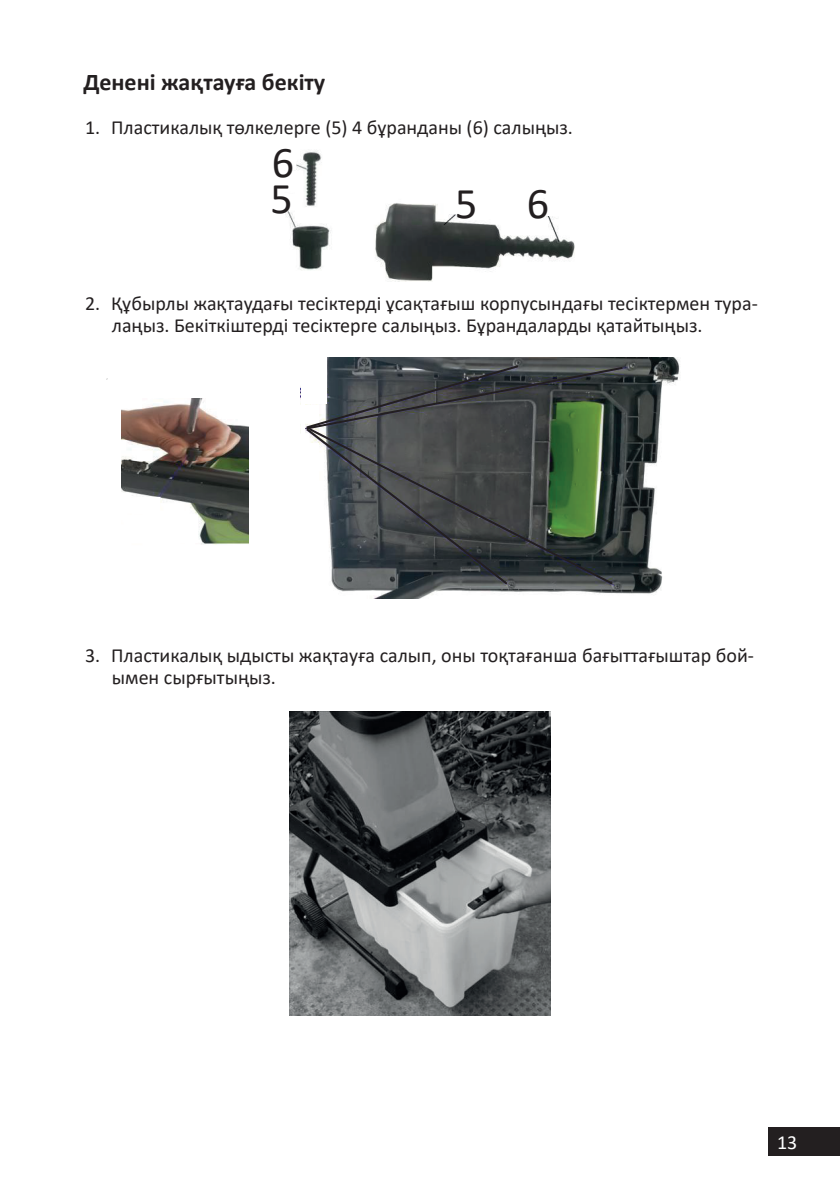
<style>
.page{position:relative;width:840px;height:1191px;background:#fff}
.page>*{position:absolute;margin:0;border:0;box-sizing:border-box;transform-origin:0 0}
.t1{font:44px "Calibri";color:#231f20}
.Заголовок_12{font:700 24px "Calibri";color:#231f20}
.t2{font:20px/22px "Calibri";color:#231f20}
.t3{font:20px "Calibri";color:#fff}
</style>
<div class="page">
<div style="left:767px;top:1126px;width:72px;height:29px;background:#231f20"></div>
<img style="left:375px;top:203px;width:200px;height:79px">
<div style="left:480px;top:275px;width:112px;height:7px;background:#fff"></div>
<div style="left:461px;top:195px;width:26px;height:25px;background:#fff"></div>
<div style="left:545px;top:192px;width:26px;height:23px;background:#fff"></div>
<img style="left:285px;top:151px;width:46px;height:119px">
<div style="left:281px;top:195px;width:18px;height:15px;background:#fff"></div>
<div style="left:281px;top:150px;width:14px;height:20px;background:#fff"></div>
<img style="left:122px;top:398px;width:126px;height:147px">
<div style="left:127px;top:515px;width:71px;height:27px;background:#fff"></div>
<img style="left:327px;top:357px;width:353px;height:241px">
<svg style="left:305px;top:364px;width:319px;height:222px;background:#4e5652"></svg>
<div style="left:136px;top:497px;width:24px;height:17px;background:#fff"></div>
<img style="left:290px;top:711px;width:259px;height:304px">
<p class="Заголовок_12" style="left:83px;top:65px;width:243px">Денені жақтауға бекіту</p>
<p class="t2" style="left:85px;top:116px;width:489px">1. Пластикалық төлкелерге (5) 4 бұранданы (6) салыңыз.</p>
<p class="t1" style="left:271px;top:132px;width:24px">6</p>
<p class="t1" style="left:270px;top:168px;width:24px">5</p>
<p class="t1" style="left:526px;top:173px;width:24px">6</p>
<p class="t1" style="left:455px;top:173px;width:24px">5</p>
<p class="t1" style="left:537px;top:173px;width:24px">5</p>
<p class="t2" style="left:112px;top:292px;width:647px;text-indent:-27px">2. Құбырлы жақтаудағы тесіктерді ұсақтағыш корпусындағы тесіктермен тура&shy;лаңыз. Бекіткіштерді тесіктерге салыңыз. Бұрандаларды қатайтыңыз.</p>
<p class="t2" style="left:112px;top:644px;width:643px;text-indent:-27px">3. Пластикалық ыдысты жақтауға салып, оны тоқтағанша бағыттағыштар бой&shy;ымен сырғытыңыз.</p>
<p class="t3" style="left:776px;top:1128px;width:22px">13</p>
</div>
